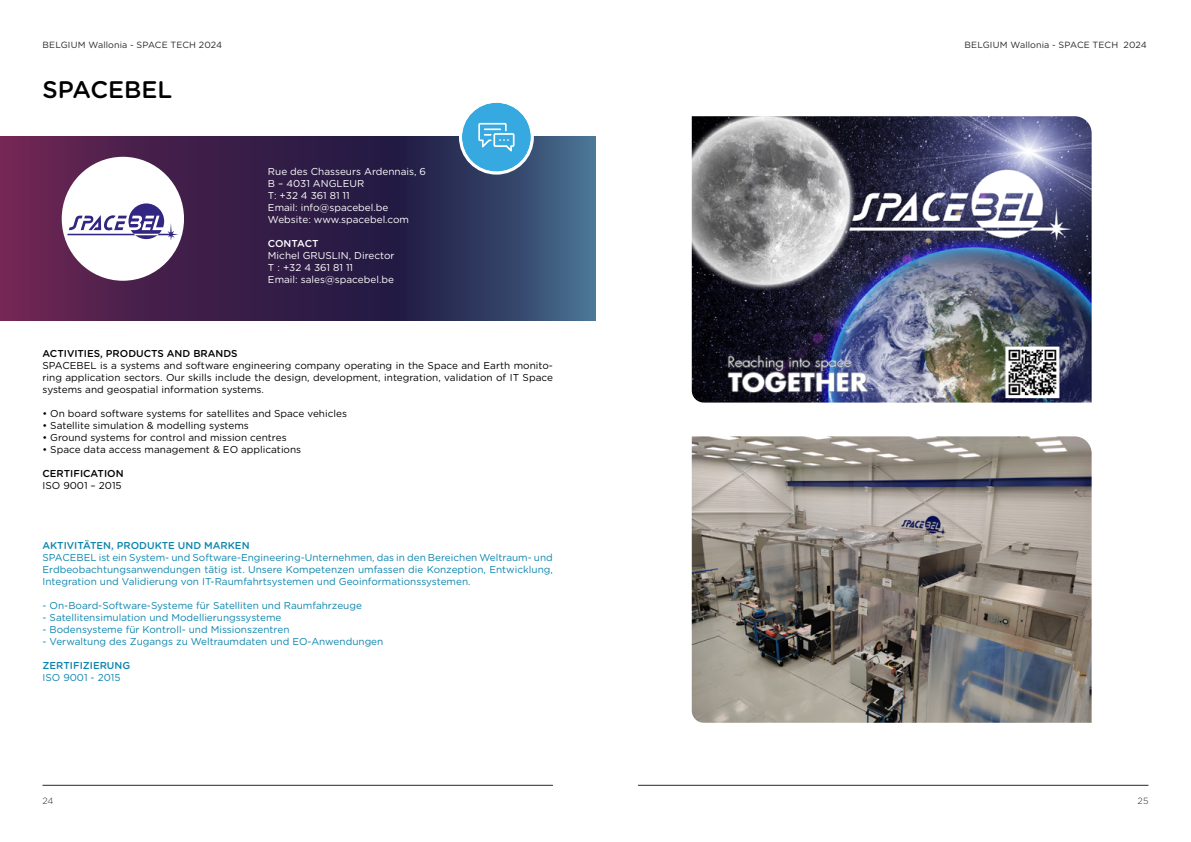
<style>
.page{position:relative;width:1191px;height:842px;background:#fff}
.page>*{position:absolute;margin:0;border:0;box-sizing:border-box;transform-origin:0 0}
.t1{font:500 24px "Gotham Rounded";color:#000}
.t2{font:10px/12px "Gotham Rounded";color:#0c85ae;text-align:justify}
.t3{font:10px/12px "Gotham Rounded";color:#000;text-align:justify}
.t4{font:10px/12px "Gotham Rounded";color:#fff}
.t5{font:500 10px "Gotham Rounded";color:#0c85ae}
.t6{font:500 10px "Gotham Rounded";color:#000}
.t7{font:500 10px "Gotham Rounded";letter-spacing:-.01em;color:#fff}
.t8{font:9px "Gotham Rounded";letter-spacing:.01em;color:#282827}
.t9{font:300 9px "Gotham Rounded";color:#282827}
</style>
<div class="page">
<svg style="left:0;top:137px;width:595px;height:183px;background:#3d2c55"></svg>
<div style="left:63px;top:158px;width:119px;height:121px;background:#fff;border-radius:50%"></div>
<svg style="left:67px;top:203px;width:111px;height:38px"></svg>
<div style="left:62px;top:157px;width:122px;height:124px;border:3px solid #fff;border-radius:50%"></div>
<hr style="left:43px;top:785px;width:510px;height:1px;background:#282827">
<hr style="left:638px;top:785px;width:510px;height:1px;background:#282827">
<svg style="left:460px;top:102px;width:72px;height:71px"></svg>
<img style="left:692px;top:116px;width:399px;height:287px">
<img style="left:692px;top:436px;width:399px;height:287px">
<p class="t8" style="left:43px;top:39px;width:181px">BELGIUM Wallonia - SPACE TECH 2024</p>
<p class="t8" style="left:964px;top:39px;width:184px">BELGIUM Wallonia - SPACE TECH 2024</p>
<h1 class="t1" style="left:43px;top:72px;width:131px">SPACEBEL</h1>
<p class="t4" style="left:268px;top:165px;width:160px">Rue des Chasseurs Ardennais, 6<br>B – 4031 ANGLEUR<br>T: +32 4 361 81 11<br>Email: info@spacebel.be<br>Website: www.spacebel.com</p>
<p class="t7" style="left:268px;top:236px;width:52px">CONTACT</p>
<p class="t4" style="left:268px;top:249px;width:128px">Michel GRUSLIN, Director<br>T : +32 4 361 81 11<br>Email: sales@spacebel.be</p>
<p class="t6" style="left:43px;top:346px;width:196px">ACTIVITIES, PRODUCTS AND BRANDS</p>
<p class="t3" style="left:43px;top:359px;width:512px">SPACEBEL is a systems and software engineering company operating in the Space and Earth monito&shy;ring application sectors. Our skills include the design, development, integration, validation of IT Space systems and geospatial information systems.</p>
<p class="t3" style="left:43px;top:407px;width:306px">• On board software systems for satellites and Space vehicles</p>
<p class="t3" style="left:43px;top:419px;width:208px">• Satellite simulation &amp; modelling systems</p>
<p class="t3" style="left:43px;top:431px;width:246px">• Ground systems for control and mission centres</p>
<p class="t3" style="left:43px;top:443px;width:260px">• Space data access management &amp; EO applications</p>
<p class="t6" style="left:43px;top:466px;width:83px">CERTIFICATION</p>
<p class="t3" style="left:43px;top:479px;width:81px">ISO 9001 – 2015</p>
<p class="t5" style="left:43px;top:538px;width:208px">AKTIVITÄTEN, PRODUKTE UND MARKEN</p>
<p class="t2" style="left:43px;top:551px;width:512px">SPACEBEL ist ein System- und Software-Engineering-Unternehmen, das in den Bereichen Weltraum- und Erdbeobachtungsanwendungen tätig ist. Unsere Kompetenzen umfassen die Konzeption, Entwicklung, Integration und Validierung von IT-Raumfahrtsystemen und Geoinformationssystemen.</p>
<p class="t2" style="left:43px;top:599px;width:321px">- On-Board-Software-Systeme für Satelliten und Raumfahrzeuge</p>
<p class="t2" style="left:43px;top:611px;width:240px">- Satellitensimulation und Modellierungssysteme</p>
<p class="t2" style="left:43px;top:623px;width:248px">- Bodensysteme für Kontroll- und Missionszentren</p>
<p class="t2" style="left:43px;top:635px;width:342px">- Verwaltung des Zugangs zu Weltraumdaten und EO-Anwendungen</p>
<p class="t5" style="left:43px;top:658px;width:89px">ZERTIFIZIERUNG</p>
<p class="t2" style="left:43px;top:671px;width:79px">ISO 9001 - 2015</p>
<p class="t9" style="left:43px;top:795px;width:13px">24</p>
<p class="t9" style="left:1137px;top:795px;width:12px">25</p>
</div>
